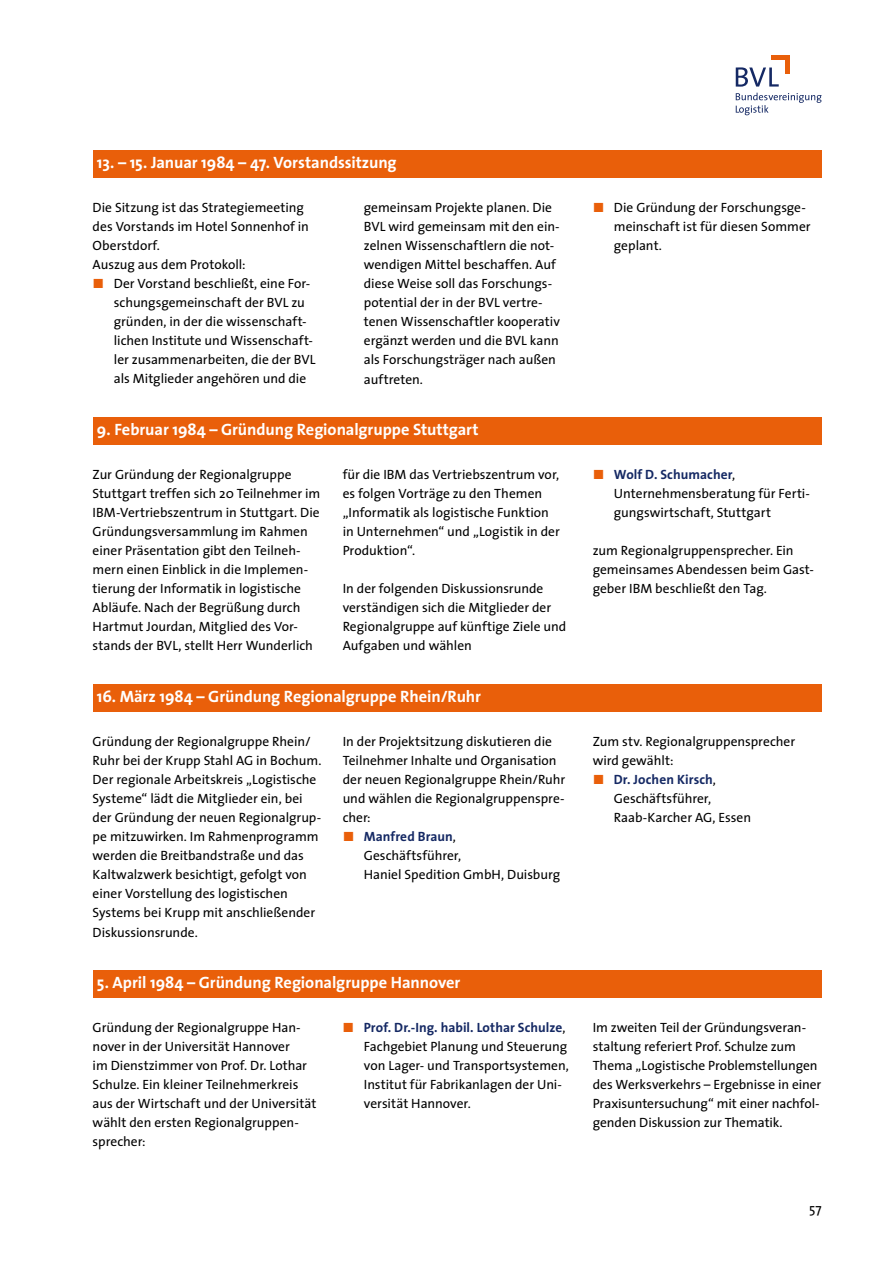
<style>
.page{position:relative;width:893px;height:1263px;background:#fff}
.page>*{position:absolute;margin:0;border:0;box-sizing:border-box;transform-origin:0 0}
.t1{font:700 16.5px "The Sans";letter-spacing:-.005em;color:#fff}
.t2{font:13.5px/19px "The Sans";color:#000}
.t3{font:700 13.5px "The Sans";letter-spacing:.005em;color:#152964}
.s1{font-family:"The Sans Bold Expert";color:#e95f0a}
.s2{font-family:"The Sans Bold Expert";font-weight:400;color:#e95f0a}
.s3{font-weight:400;color:#000}
.s4{font-weight:700;color:#152964}
</style>
<div class="page">
<svg style="left:736px;top:67px;width:43px;height:20px"></svg>
<svg style="left:736px;top:93px;width:85px;height:22px"></svg>
<hr style="left:771px;top:55px;width:18px;height:4px;background:#e95f0a">
<hr style="left:785px;top:55px;width:4px;height:19px;background:#e95f0a">
<div style="left:93px;top:417px;width:728px;height:28px;background:#e95f0a"></div>
<div style="left:93px;top:150px;width:728px;height:28px;background:#e95f0a"></div>
<div style="left:93px;top:684px;width:728px;height:28px;background:#e95f0a"></div>
<div style="left:93px;top:970px;width:728px;height:28px;background:#e95f0a"></div>
<p class="t1" style="left:97px;top:149px;width:301px">13. – 15. Januar 1984 – 47. Vorstandssitzung</p>
<p class="t2" style="left:364px;top:197px;width:198px">gemeinsam Projekte planen. Die<br>BVL wird gemeinsam mit den ein&shy;zelnen Wissenschaftlern die not&shy;wendigen Mittel beschaffen. Auf diese Weise soll das Forschungs&shy;potential der in der BVL vertre&shy;tenen Wissenschaftler kooperativ ergänzt werden und die BVL kann als Forschungsträger nach außen auftreten.</p>
<p class="t2" style="left:93px;top:197px;width:213px">Die Sitzung ist das Strategiemeeting</p>
<p class="t2" style="left:93px;top:216px;width:218px">des Vorstands im Hotel Sonnenhof in</p>
<p class="t2" style="left:93px;top:235px;width:69px">Oberstdorf.</p>
<p class="t2" style="left:93px;top:254px;width:155px">Auszug aus dem Protokoll:</p>
<p class="t2" style="left:93px;top:273px;width:219px"><span class="s1">ó</span> Der Vorstand beschließt, eine For-</p>
<p class="t2" style="left:114px;top:293px;width:193px">schungsgemeinschaft der BVL zu</p>
<p class="t2" style="left:114px;top:312px;width:194px">gründen, in der die wissenschaft-</p>
<p class="t2" style="left:114px;top:331px;width:201px">lichen Institute und Wissenschaft-</p>
<p class="t2" style="left:114px;top:350px;width:203px">ler zusammenarbeiten, die der BVL</p>
<p class="t2" style="left:114px;top:369px;width:194px">als Mitglieder angehören und die</p>
<p class="t1" style="left:97px;top:416px;width:383px">9. Februar 1984 – Gründung Regionalgruppe Stuttgart</p>
<p class="t2" style="left:93px;top:464px;width:229px">Zur Gründung der Regionalgruppe Stuttgart treffen sich 20 Teilnehmer im IBM-Vertriebszentrum in Stuttgart. Die Gründungsversammlung im Rahmen einer Präsentation gibt den Teilneh&shy;mern einen Einblick in die Implemen&shy;tierung der Informatik in logistische Abläufe. Nach der Begrüßung durch Hartmut Jourdan, Mitglied des Vor&shy;stands der BVL, stellt Herr Wunderlich</p>
<p class="t2" style="left:343px;top:464px;width:219px">für die IBM das Vertriebszentrum vor, es folgen Vorträge zu den Themen „Informatik als logistische Funktion in Unternehmen“ und „Logistik in der<br>Produktion“.</p>
<p class="t2" style="left:343px;top:579px;width:225px">In der folgenden Diskussionsrunde verständigen sich die Mitglieder der Regionalgruppe auf künftige Ziele und Aufgaben und wählen</p>
<p class="t1" style="left:97px;top:683px;width:386px">16. März 1984 – Gründung Regionalgruppe Rhein/Ruhr</p>
<p class="t2" style="left:93px;top:731px;width:230px">Gründung der Regionalgruppe Rhein/ Ruhr bei der Krupp Stahl AG in Bochum.<br>Der regionale Arbeitskreis „Logistische Systeme“ lädt die Mitglieder ein, bei der Gründung der neuen Regionalgrup&shy;pe mitzuwirken. Im Rahmenprogramm werden die Breitbandstraße und das Kaltwalzwerk besichtigt, gefolgt von einer Vorstellung des logistischen Systems bei Krupp mit anschließender Diskussionsrunde.</p>
<p class="t2" style="left:343px;top:731px;width:211px">In der Projektsitzung diskutieren die</p>
<p class="t2" style="left:343px;top:750px;width:215px">Teilnehmer Inhalte und Organisation</p>
<p class="t2" style="left:343px;top:769px;width:224px">der neuen Regionalgruppe Rhein/Ruhr</p>
<p class="t2" style="left:343px;top:788px;width:223px">und wählen die Regionalgruppenspre-</p>
<p class="t2" style="left:343px;top:807px;width:30px">cher:</p>
<p class="t3" style="left:343px;top:825px;width:115px"><span class="s2">ó</span> Manfred Braun<span class="s3">,</span></p>
<p class="t2" style="left:364px;top:846px;width:99px">Geschäftsführer,</p>
<p class="t2" style="left:364px;top:865px;width:198px">Haniel Spedition GmbH, Duisburg</p>
<p class="t2" style="left:614px;top:197px;width:198px;text-indent:-21px"><span class="s1">ó</span> Die Gründung der Forschungsge&shy;meinschaft ist für diesen Sommer geplant.</p>
<p class="t2" style="left:614px;top:464px;width:197px;text-indent:-21px"><span class="s1">ó</span> <span class="s4">Wolf D. Schumacher</span>,<br>Unternehmensberatung für Ferti&shy;gungswirtschaft, Stuttgart</p>
<p class="t2" style="left:593px;top:541px;width:223px">zum Regionalgruppensprecher. Ein gemeinsames Abendessen beim Gast&shy;geber IBM beschließt den Tag.</p>
<p class="t2" style="left:593px;top:731px;width:204px">Zum stv. Regionalgruppensprecher</p>
<p class="t2" style="left:593px;top:750px;width:82px">wird gewählt:</p>
<p class="t3" style="left:593px;top:768px;width:125px"><span class="s2">ó</span> Dr. Jochen Kirsch<span class="s3">,</span></p>
<p class="t2" style="left:614px;top:789px;width:99px">Geschäftsführer,</p>
<p class="t2" style="left:614px;top:808px;width:139px">Raab-Karcher AG, Essen</p>
<p class="t1" style="left:97px;top:969px;width:365px">5. April 1984 – Gründung Regionalgruppe Hannover</p>
<p class="t2" style="left:364px;top:1017px;width:206px;text-indent:-21px"><span class="s1">ó</span> <span class="s4">Prof. Dr.-Ing. habil. Lothar Schulze</span>, Fachgebiet Planung und Steuerung von Lager- und Transportsystemen, Institut für Fabrikanlagen der Uni&shy;versität Hannover.</p>
<p class="t2" style="left:93px;top:1017px;width:225px">Gründung der Regionalgruppe Han&shy;nover in der Universität Hannover<br>im Dienstzimmer von Prof. Dr. Lothar<br>Schulze. Ein kleiner Teilnehmerkreis aus der Wirtschaft und der Universität wählt den ersten Regionalgruppen&shy;sprecher:</p>
<p class="t2" style="left:593px;top:1017px;width:230px">Im zweiten Teil der Gründungsveran&shy;staltung referiert Prof. Schulze zum Thema „Logistische Problemstellungen des Werksverkehrs – Ergebnisse in einer Praxisuntersuchung“ mit einer nachfol&shy;genden Diskussion zur Thematik.</p>
<p class="t2" style="left:809px;top:1198px;width:14px">57</p>
</div>
